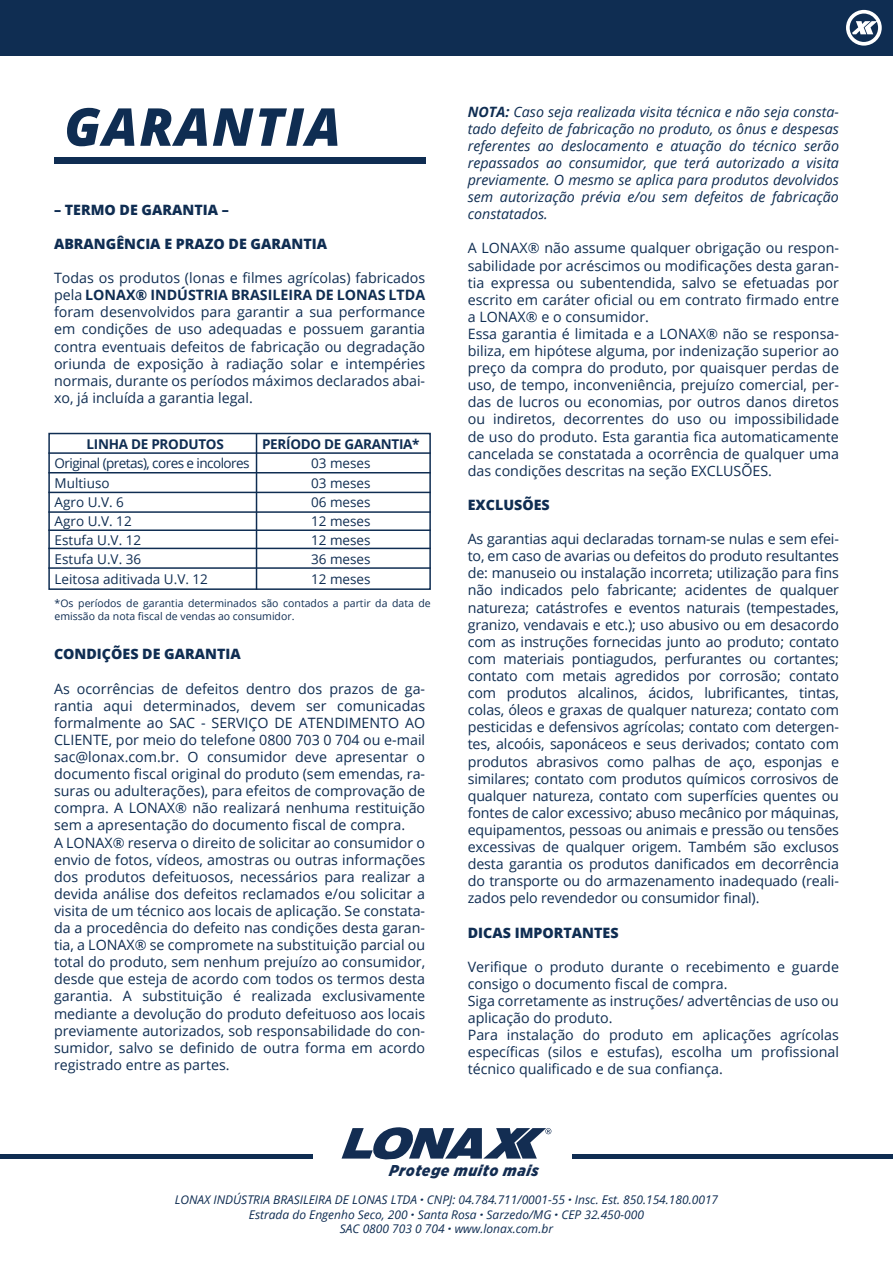
<style>
.page{position:relative;width:893px;height:1263px;background:#fff}
.page>*{position:absolute;margin:0;border:0;box-sizing:border-box;transform-origin:0 0}
.t1{font:italic 800 52.35px "Open Sans";letter-spacing:.03em;color:#0f2d52}
.t2{font:italic 900 15.75px "Gotham Narrow";letter-spacing:.05em;color:#132d52}
.t3{font:14.25px/17.1px "Open Sans";color:#0f2d52}
.t4{font:italic 14.25px/17.1px "Open Sans";color:#0f2d52;text-align:justify}
.t5{font:800 14.25px "Open Sans";color:#0f2d52}
.t6{font:13.5px/19.2px "Open Sans";color:#0f2d52}
.t7{font:700 13.5px "Open Sans";letter-spacing:-.02em;color:#0f2d52}
.t8{font:italic 12px/14.4px "Open Sans";color:#0f2d52;text-align:center}
.t9{font:10.5px/13.2px "Open Sans";color:#0f2d52}
.s1{font-weight:700}
.s2{font-weight:800}
</style>
<div class="page">
<div style="left:0;top:1154px;width:313px;height:5px;background:#0f2d52"></div>
<div style="left:572px;top:1154px;width:321px;height:5px;background:#0f2d52"></div>
<div style="left:0;top:0;width:893px;height:56px;background:#0f2d52"></div>
<div style="left:54px;top:157px;width:371px;height:6px;background:#0f2d52"></div>
<svg style="left:846px;top:10px;width:36px;height:36px"></svg>
<div style="left:48px;top:433px;width:383px;height:157px;border:2px solid #0f2d52"></div>
<hr style="left:48px;top:452px;width:383px;height:2px;background:#0f2d52">
<hr style="left:48px;top:472px;width:383px;height:1px;background:#0f2d52">
<hr style="left:256px;top:433px;width:1px;height:157px;background:#0f2d52">
<hr style="left:48px;top:492px;width:383px;height:1px;background:#0f2d52">
<hr style="left:48px;top:511px;width:383px;height:2px;background:#0f2d52">
<hr style="left:48px;top:529px;width:383px;height:2px;background:#0f2d52">
<hr style="left:48px;top:548px;width:383px;height:1px;background:#0f2d52">
<hr style="left:48px;top:567px;width:383px;height:2px;background:#0f2d52">
<svg style="left:342px;top:1127px;width:209px;height:33px"></svg>
<h1 class="t1" style="left:64px;top:87px;width:278px">GARANTIA</h1>
<p class="t5" style="left:54px;top:199px;width:176px">– TERMO DE GARANTIA –</p>
<p class="t5" style="left:54px;top:233px;width:31px">ABRAN</p>
<p class="t5" style="left:106px;top:233px;width:167px">GÊNCIA E PRAZO DE GARAN</p>
<p class="t5" style="left:303px;top:233px;width:17px">TIA</p>
<p class="t3" style="left:54px;top:269px;width:373px;text-align:justify">Todas os produtos (lonas e filmes agrícolas) fabricados pela <span class="s1">LONAX® INDÚSTRIA BRASILEIRA DE LONAS LTDA </span>foram desenvolvidos para garantir a sua performance em condições de uso adequadas e possuem garantia contra eventuais defeitos de fabricação ou degradação oriunda de exposição à radiação solar e intempéries normais, durante os períodos máximos declarados abai&shy;xo, já incluída a garantia legal.</p>
<p class="t7" style="left:87px;top:435px;width:84px">LIN HA DE PROD</p>
<p class="t7" style="left:188px;top:435px;width:20px">UTOS</p>
<p class="t6" style="left:55px;top:453px;width:197px">Original (pretas), cores e incolores<br>Multiuso<br>Agro U.V. 6<br>Agro U.V. 12<br>Estufa U.V. 12<br>Estufa U.V. 36<br>Leitosa aditivada U.V. 12</p>
<p class="t7" style="left:262px;top:435px;width:40px">PERÍODO</p>
<p class="t7" style="left:324px;top:435px;width:40px">DE GARANTIA</p>
<p class="t7" style="left:412px;top:435px;width:9px">*</p>
<p class="t6" style="left:311px;top:453px;width:61px;text-align:justify">03 meses 03 meses 06 meses 12 meses 12 meses 36 meses 12 meses</p>
<p class="t9" style="left:55px;top:596px;width:378px">*Os períodos de garantia determinados são contados a partir da data de emissão da nota fiscal de vendas ao consumidor.</p>
<p class="t5" style="left:54px;top:643px;width:20px">CONDI</p>
<p class="t5" style="left:102px;top:643px;width:85px">ÇÕES DE GARAN</p>
<p class="t5" style="left:217px;top:643px;width:17px">TIA</p>
<p class="t3" style="left:54px;top:679px;width:373px">As ocorrências de defeitos dentro dos prazos de ga&shy;rantia aqui determinados, devem ser comunicadas formalmente ao SAC - SERVIÇO DE ATENDIMENTO AO CLIENTE, por meio do telefone 0800 703 0 704 ou e-mail sac@lonax.com.br. O consumidor deve apresentar o documento fiscal original do produto (sem emendas, ra&shy;suras ou adulterações), para efeitos de comprovação de compra. A LONAX® não realizará nenhuma restituição sem a apresentação do documento fiscal de compra.<br>A LONAX® reserva o direito de solicitar ao consumidor o envio de fotos, vídeos, amostras ou outras informações dos produtos defeituosos, necessários para realizar a devida análise dos defeitos reclamados e/ou solicitar a visita de um técnico aos locais de aplicação. Se constata&shy;da a procedência do defeito nas condições desta garan&shy;tia, a LONAX® se compromete na substituição parcial ou total do produto, sem nenhum prejuízo ao consumidor, desde que esteja de acordo com todos os termos desta garantia. A substituição é realizada exclusivamente mediante a devolução do produto defeituoso aos locais previamente autorizados, sob responsabilidade do con&shy;sumidor, salvo se definido de outra forma em acordo registrado entre as partes.</p>
<p class="t4" style="left:468px;top:103px;width:373px"><span class="s1">NOTA:</span> Caso seja realizada visita técnica e não seja consta&shy;tado defeito de fabricação no produto, os ônus e despesas referentes ao deslocamento e atuação do técnico serão repassados ao consumidor, que terá autorizado a visita previamente. O mesmo se aplica para produtos devolvidos sem autorização prévia e/ou sem defeitos de fabricação constatados.</p>
<p class="t3" style="left:468px;top:239px;width:373px">A LONAX® não assume qualquer obrigação ou respon&shy;sabilidade por acréscimos ou modificações desta garan&shy;tia expressa ou subentendida, salvo se efetuadas por escrito em caráter oficial ou em contrato firmado entre a LONAX® e o consumidor.<br>Essa garantia é limitada e a LONAX® não se responsa&shy;biliza, em hipótese alguma, por indenização superior ao preço da compra do produto, por quaisquer perdas de uso, de tempo, inconveniência, prejuízo comercial, per&shy;das de lucros ou economias, por outros danos diretos ou indiretos, decorrentes do uso ou impossibilidade de uso do produto. Esta garantia fica automaticamente cancelada se constatada a ocorrência de qualquer uma das condições descritas na seção EXCLUSÕES.</p>
<p class="t5" style="left:468px;top:494px;width:84px">EXCLUSÕES</p>
<p class="t3" style="left:468px;top:530px;width:373px;text-align:justify">As garantias aqui declaradas tornam-se nulas e sem efei&shy;to, em caso de avarias ou defeitos do produto resultantes de: manuseio ou instalação incorreta; utilização para fins não indicados pelo fabricante; acidentes de qualquer natureza; catástrofes e eventos naturais (tempestades, granizo, vendavais e etc.); uso abusivo ou em desacordo com as instruções fornecidas junto ao produto; contato com materiais pontiagudos, perfurantes ou cortantes; contato com metais agredidos por corrosão; contato com produtos alcalinos, ácidos, lubrificantes, tintas, colas, óleos e graxas de qualquer natureza; contato com pesticidas e defensivos agrícolas; contato com detergen&shy;tes, alcoóis, saponáceos e seus derivados; contato com produtos abrasivos como palhas de aço, esponjas e similares; contato com produtos químicos corrosivos de qualquer natureza, contato com superfícies quentes ou fontes de calor excessivo; abuso mecânico por máquinas, equipamentos, pessoas ou animais e pressão ou tensões excessivas de qualquer origem. Também são exclusos desta garantia os produtos danificados em decorrência do transporte ou do armazenamento inadequado (reali&shy;zados pelo revendedor ou consumidor final).</p>
<p class="t5" style="left:468px;top:921px;width:144px">DI CAS IM PORTANTES</p>
<p class="t3" style="left:468px;top:958px;width:373px">Verifique o produto durante o recebimento e guarde consigo o documento fiscal de compra.<br>Siga corretamente as instruções/ advertências de uso ou aplicação do produto.<br>Para instalação do produto em aplicações agrícolas específicas (silos e estufas), escolha um profissional técnico qualificado e de sua confiança.</p>
<p class="t2" style="left:389px;top:1160px;width:151px">Protege muito mais</p>
<p class="t8" style="left:175px;top:1192px;width:545px">LONAX INDÚSTRIA BRASILEIRA DE LONAS LTDA <span class="s2">·</span> CNPJ: 04.784.711/0001-55 <span class="s2">·</span> Insc. Est. 850.154.180.0017<br>Estrada do Engenho Seco, 200 <span class="s2">·</span> Santa Rosa <span class="s2">·</span> Sarzedo/MG <span class="s2">·</span> CEP 32.450-000<br>SAC 0800 703 0 704 <span class="s2">·</span> www.lonax.com.br</p>
</div>
